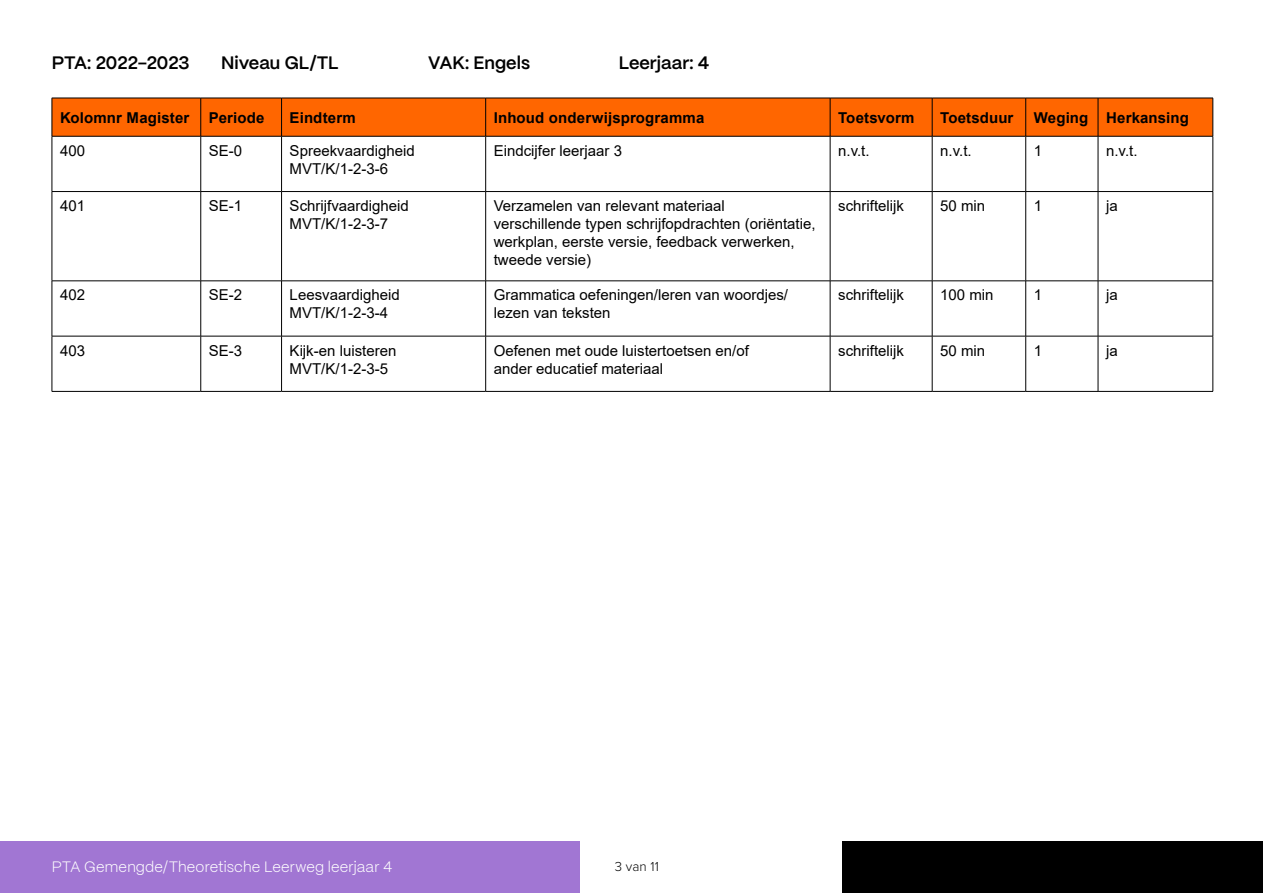
<style>
.page{position:relative;width:1263px;height:893px;background:#fff}
.page>*{position:absolute;margin:0;border:0;box-sizing:border-box;transform-origin:0 0}
.t1{font:18px "PP Mori";letter-spacing:-.005em;color:#000}
.t2{font:15px/18px "Arial";color:#000}
.t3{font:700 15px "Arial";letter-spacing:.01em;color:#000}
.t4{font:300 15px "PP Mori";letter-spacing:.01em;color:#fff}
.t5{font:300 13.5px "Proxima Nova";color:#000}
</style>
<div class="page">
<div style="left:0;top:842px;width:579px;height:51px;background:#a176d3"></div>
<div style="left:842px;top:842px;width:421px;height:51px;background:#000"></div>
<div style="left:53px;top:99px;width:1159px;height:37px;background:#f60"></div>
<hr style="left:52px;top:98px;width:149px;height:1px;background:#000">
<hr style="left:52px;top:98px;width:1px;height:38px;background:#000">
<hr style="left:201px;top:98px;width:81px;height:1px;background:#000">
<hr style="left:200px;top:98px;width:1px;height:38px;background:#000">
<hr style="left:282px;top:98px;width:204px;height:1px;background:#000">
<hr style="left:281px;top:98px;width:1px;height:38px;background:#000">
<hr style="left:486px;top:98px;width:344px;height:1px;background:#000">
<hr style="left:485px;top:98px;width:1px;height:38px;background:#000">
<hr style="left:830px;top:98px;width:102px;height:1px;background:#000">
<hr style="left:830px;top:98px;width:1px;height:38px;background:#000">
<hr style="left:932px;top:98px;width:94px;height:1px;background:#000">
<hr style="left:932px;top:98px;width:1px;height:38px;background:#000">
<hr style="left:1026px;top:98px;width:72px;height:1px;background:#000">
<hr style="left:1025px;top:98px;width:1px;height:38px;background:#000">
<hr style="left:1098px;top:98px;width:115px;height:1px;background:#000">
<hr style="left:1098px;top:98px;width:1px;height:38px;background:#000">
<hr style="left:1212px;top:98px;width:1px;height:38px;background:#000">
<hr style="left:52px;top:136px;width:149px;height:1px;background:#000">
<hr style="left:52px;top:136px;width:1px;height:55px;background:#000">
<hr style="left:201px;top:136px;width:81px;height:1px;background:#000">
<hr style="left:200px;top:136px;width:1px;height:55px;background:#000">
<hr style="left:282px;top:136px;width:204px;height:1px;background:#000">
<hr style="left:281px;top:136px;width:1px;height:55px;background:#000">
<hr style="left:486px;top:136px;width:344px;height:1px;background:#000">
<hr style="left:485px;top:136px;width:1px;height:55px;background:#000">
<hr style="left:830px;top:136px;width:102px;height:1px;background:#000">
<hr style="left:830px;top:136px;width:1px;height:55px;background:#000">
<hr style="left:932px;top:136px;width:94px;height:1px;background:#000">
<hr style="left:932px;top:136px;width:1px;height:55px;background:#000">
<hr style="left:1026px;top:136px;width:72px;height:1px;background:#000">
<hr style="left:1025px;top:136px;width:1px;height:55px;background:#000">
<hr style="left:1098px;top:136px;width:115px;height:1px;background:#000">
<hr style="left:1098px;top:136px;width:1px;height:55px;background:#000">
<hr style="left:1212px;top:136px;width:1px;height:55px;background:#000">
<hr style="left:52px;top:191px;width:149px;height:1px;background:#000">
<hr style="left:52px;top:192px;width:1px;height:89px;background:#000">
<hr style="left:201px;top:191px;width:81px;height:1px;background:#000">
<hr style="left:200px;top:192px;width:1px;height:89px;background:#000">
<hr style="left:282px;top:191px;width:204px;height:1px;background:#000">
<hr style="left:281px;top:192px;width:1px;height:89px;background:#000">
<hr style="left:486px;top:191px;width:344px;height:1px;background:#000">
<hr style="left:485px;top:192px;width:1px;height:89px;background:#000">
<hr style="left:830px;top:191px;width:102px;height:1px;background:#000">
<hr style="left:830px;top:192px;width:1px;height:89px;background:#000">
<hr style="left:932px;top:191px;width:94px;height:1px;background:#000">
<hr style="left:932px;top:192px;width:1px;height:89px;background:#000">
<hr style="left:1026px;top:191px;width:72px;height:1px;background:#000">
<hr style="left:1025px;top:192px;width:1px;height:89px;background:#000">
<hr style="left:1098px;top:191px;width:115px;height:1px;background:#000">
<hr style="left:1098px;top:192px;width:1px;height:89px;background:#000">
<hr style="left:1212px;top:192px;width:1px;height:89px;background:#000">
<hr style="left:52px;top:281px;width:149px;height:1px;background:#000">
<hr style="left:52px;top:281px;width:1px;height:55px;background:#000">
<hr style="left:201px;top:281px;width:81px;height:1px;background:#000">
<hr style="left:200px;top:281px;width:1px;height:55px;background:#000">
<hr style="left:282px;top:281px;width:204px;height:1px;background:#000">
<hr style="left:281px;top:281px;width:1px;height:55px;background:#000">
<hr style="left:486px;top:281px;width:344px;height:1px;background:#000">
<hr style="left:485px;top:281px;width:1px;height:55px;background:#000">
<hr style="left:830px;top:281px;width:102px;height:1px;background:#000">
<hr style="left:830px;top:281px;width:1px;height:55px;background:#000">
<hr style="left:932px;top:281px;width:94px;height:1px;background:#000">
<hr style="left:932px;top:281px;width:1px;height:55px;background:#000">
<hr style="left:1026px;top:281px;width:72px;height:1px;background:#000">
<hr style="left:1025px;top:281px;width:1px;height:55px;background:#000">
<hr style="left:1098px;top:281px;width:115px;height:1px;background:#000">
<hr style="left:1098px;top:281px;width:1px;height:55px;background:#000">
<hr style="left:1212px;top:281px;width:1px;height:55px;background:#000">
<hr style="left:52px;top:336px;width:149px;height:1px;background:#000">
<hr style="left:52px;top:336px;width:1px;height:55px;background:#000">
<hr style="left:201px;top:336px;width:81px;height:1px;background:#000">
<hr style="left:200px;top:336px;width:1px;height:55px;background:#000">
<hr style="left:282px;top:336px;width:204px;height:1px;background:#000">
<hr style="left:281px;top:336px;width:1px;height:55px;background:#000">
<hr style="left:486px;top:336px;width:344px;height:1px;background:#000">
<hr style="left:485px;top:336px;width:1px;height:55px;background:#000">
<hr style="left:830px;top:336px;width:102px;height:1px;background:#000">
<hr style="left:830px;top:336px;width:1px;height:55px;background:#000">
<hr style="left:932px;top:336px;width:94px;height:1px;background:#000">
<hr style="left:932px;top:336px;width:1px;height:55px;background:#000">
<hr style="left:1026px;top:336px;width:72px;height:1px;background:#000">
<hr style="left:1025px;top:336px;width:1px;height:55px;background:#000">
<hr style="left:1098px;top:336px;width:115px;height:1px;background:#000">
<hr style="left:1098px;top:336px;width:1px;height:55px;background:#000">
<hr style="left:1212px;top:336px;width:1px;height:55px;background:#000">
<hr style="left:52px;top:391px;width:149px;height:1px;background:#000">
<hr style="left:201px;top:391px;width:81px;height:1px;background:#000">
<hr style="left:282px;top:391px;width:204px;height:1px;background:#000">
<hr style="left:486px;top:391px;width:344px;height:1px;background:#000">
<hr style="left:830px;top:391px;width:102px;height:1px;background:#000">
<hr style="left:932px;top:391px;width:94px;height:1px;background:#000">
<hr style="left:1026px;top:391px;width:72px;height:1px;background:#000">
<hr style="left:1098px;top:391px;width:115px;height:1px;background:#000">
<p class="t1" style="left:52px;top:48px;width:139px">PTA: 2022-2023</p>
<p class="t1" style="left:221px;top:48px;width:119px">Niveau GL/TL</p>
<p class="t1" style="left:428px;top:48px;width:103px">VAK: Engels</p>
<p class="t1" style="left:619px;top:48px;width:92px">Leerjaar: 4</p>
<p class="t3" style="left:60px;top:107px;width:131px">Kolomnr Magister</p>
<p class="t3" style="left:209px;top:107px;width:57px">Periode</p>
<p class="t3" style="left:290px;top:107px;width:68px">Eindterm</p>
<p class="t3" style="left:494px;top:107px;width:212px">Inhoud onderwijsprogramma</p>
<p class="t3" style="left:838px;top:107px;width:78px">Toetsvorm</p>
<p class="t3" style="left:940px;top:107px;width:75px">Toetsduur</p>
<p class="t3" style="left:1034px;top:107px;width:157px">Weging Herkansing</p>
<p class="t2" style="left:60px;top:141px;width:27px">400</p>
<p class="t2" style="left:209px;top:141px;width:35px">SE-0</p>
<p class="t2" style="left:290px;top:141px;width:127px">Spreekvaardigheid<br>MVT/K/1-2-3-6</p>
<p class="t2" style="left:494px;top:141px;width:130px">Eindcijfer leerjaar 3</p>
<p class="t2" style="left:838px;top:141px;width:33px">n.v.t.</p>
<p class="t2" style="left:940px;top:141px;width:33px">n.v.t.</p>
<p class="t2" style="left:1034px;top:141px;width:10px">1</p>
<p class="t2" style="left:1106px;top:141px;width:33px">n.v.t.</p>
<p class="t2" style="left:60px;top:197px;width:27px">401</p>
<p class="t2" style="left:209px;top:197px;width:35px">SE-1</p>
<p class="t2" style="left:290px;top:197px;width:121px">Schrijfvaardigheid<br>MVT/K/1-2-3-7</p>
<p class="t2" style="left:494px;top:197px;width:323px">Verzamelen van relevant materiaal verschillende typen schrijfopdrachten (oriëntatie, werkplan, eerste versie, feedback verwerken, tweede versie)</p>
<p class="t2" style="left:838px;top:197px;width:67px">schriftelijk</p>
<p class="t2" style="left:940px;top:197px;width:47px">50 min</p>
<p class="t2" style="left:1034px;top:197px;width:10px">1</p>
<p class="t2" style="left:1106px;top:197px;width:13px">ja</p>
<p class="t2" style="left:60px;top:286px;width:27px">402</p>
<p class="t2" style="left:209px;top:286px;width:35px">SE-2</p>
<p class="t2" style="left:290px;top:286px;width:112px">Leesvaardigheid<br>MVT/K/1-2-3-4</p>
<p class="t2" style="left:494px;top:286px;width:296px">Grammatica oefeningen/leren van woordjes/ lezen van teksten</p>
<p class="t2" style="left:838px;top:286px;width:67px">schriftelijk</p>
<p class="t2" style="left:940px;top:286px;width:55px">100 min</p>
<p class="t2" style="left:1034px;top:286px;width:10px">1</p>
<p class="t2" style="left:1106px;top:286px;width:13px">ja</p>
<p class="t2" style="left:60px;top:341px;width:27px">403</p>
<p class="t2" style="left:209px;top:341px;width:35px">SE-3</p>
<p class="t2" style="left:290px;top:341px;width:108px">Kijk-en luisteren<br>MVT/K/1-2-3-5</p>
<p class="t2" style="left:494px;top:341px;width:257px">Oefenen met oude luistertoetsen en/of ander educatief materiaal</p>
<p class="t2" style="left:838px;top:341px;width:67px">schriftelijk</p>
<p class="t2" style="left:940px;top:341px;width:47px">50 min</p>
<p class="t2" style="left:1034px;top:341px;width:10px">1</p>
<p class="t2" style="left:1106px;top:341px;width:13px">ja</p>
<p class="t4" style="left:52px;top:854px;width:342px">PTA Gemengde/Theoretische Leerweg leerjaar 4</p>
<p class="t5" style="left:615px;top:859px;width:45px">3 van 11</p>
</div>
